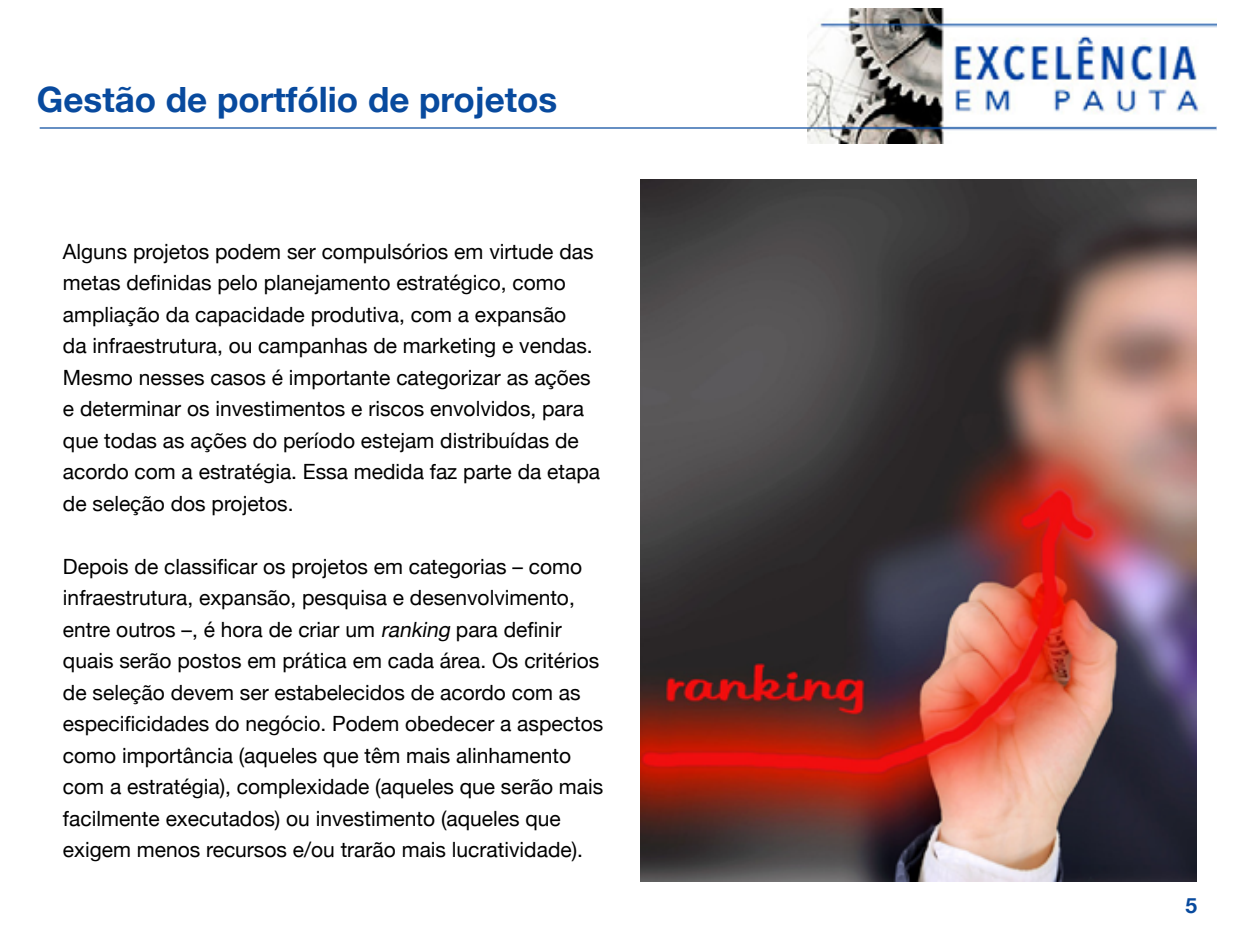
<style>
.page{position:relative;width:1260px;height:945px;background:#fff}
.page>*{position:absolute;margin:0;border:0;box-sizing:border-box;transform-origin:0 0}
.t1{font:700 35px "Helvetica 75";color:#084a9e}
.t2{font:21px/31.5px "Helvetica Neue";color:#000}
.t3{font:700 21px "Helvetica 75";color:#084a9e}
.s1{font-style:italic}
</style>
<div class="page">
<img style="left:808px;top:9px;width:408px;height:135px">
<hr style="left:40px;top:127px;width:1176px;height:2px;background:#084a9e">
<img style="left:640px;top:180px;width:557px;height:702px">
<h1 class="t1" style="left:37px;top:78px;width:522px">Gestão de portfólio de projetos</h1>
<p class="t2" style="left:63px;top:235px;width:539px">Alguns projetos podem ser compulsórios em virtude das metas definidas pelo planejamento estratégico, como ampliação da capacidade produtiva, com a expansão<br>da infraestrutura, ou campanhas de marketing e vendas.<br>Mesmo nesses casos é importante categorizar as ações e determinar os investimentos e riscos envolvidos, para que todas as ações do período estejam distribuídas de acordo com a estratégia. Essa medida faz parte da etapa de seleção dos projetos.</p>
<p class="t2" style="left:63px;top:550px;width:542px">Depois de classificar os projetos em categorias – como infraestrutura, expansão, pesquisa e desenvolvimento, entre outros –, é hora de criar um <span class="s1">ranking</span>para definir quais serão postos em prática em cada área. Os critérios de seleção devem ser estabelecidos de acordo com as especificidades do negócio. Podem obedecer a aspectos como importância (aqueles que têm mais alinhamento com a estratégia), complexidade (aqueles que serão mais facilmente executados) ou investimento (aqueles que exigem menos recursos e/ou trarão mais lucratividade).</p>
<p class="t3" style="left:1185px;top:893px;width:13px">5</p>
</div>
